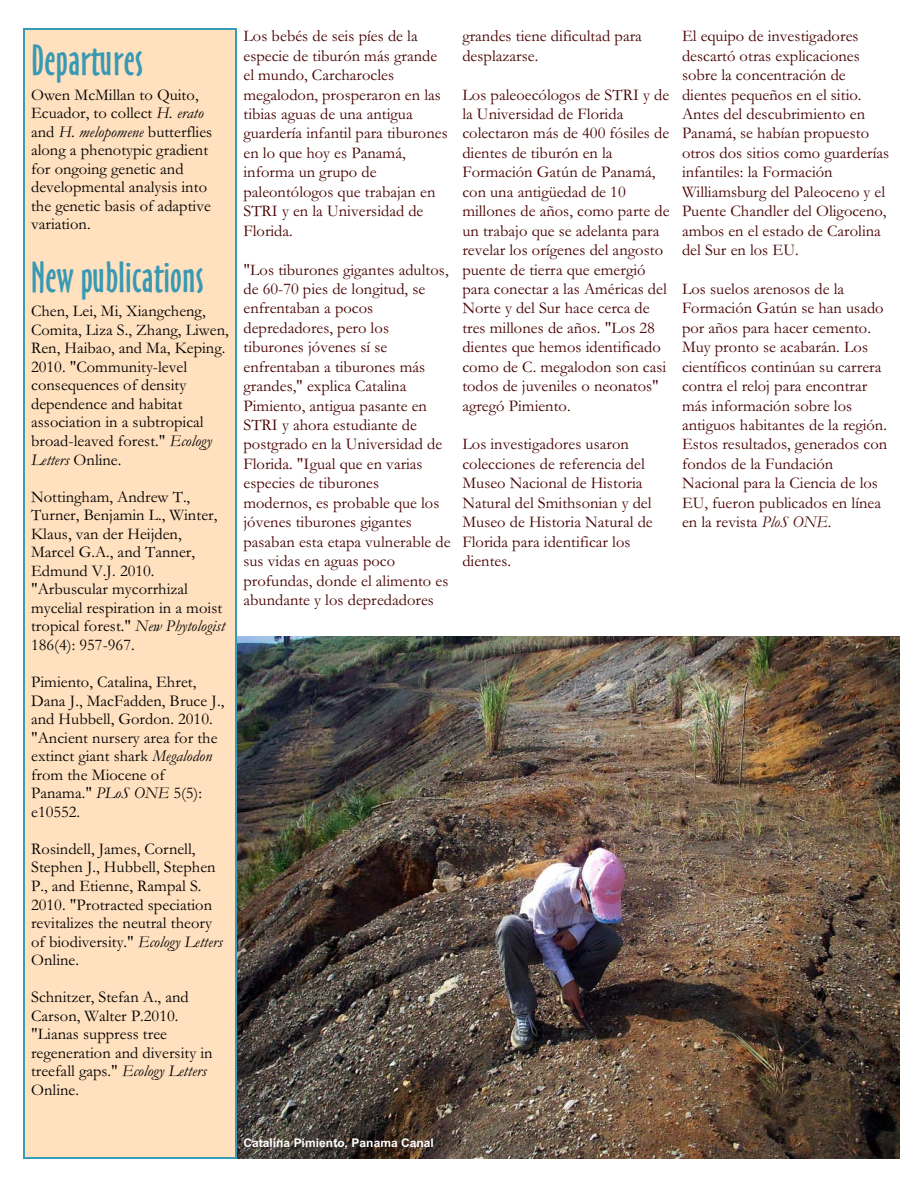
<style>
.page{position:relative;width:918px;height:1188px;background:#fff}
.page>*{position:absolute;margin:0;border:0;box-sizing:border-box;transform-origin:0 0}
.t1{font:40.5px "Oz Handicraft BT";letter-spacing:.01em;color:#3899b3}
.t2{font:16.5px/19.5px "Garamond";color:#470000}
.t3{font:16.5px/18.6px "Garamond";color:#000}
.t4{font:700 12px "Arial";color:#fff}
.s1{font-style:italic}
</style>
<div class="page">
<img style="left:237px;top:636px;width:663px;height:522px">
<div style="left:23px;top:28px;width:214px;height:1130px;background:#ffe0bf"></div>
<hr style="left:23px;top:28px;width:1px;height:1130px;background:#389cb8">
<hr style="left:236px;top:28px;width:1px;height:1130px;background:#389cb8">
<hr style="left:23px;top:28px;width:214px;height:1px;background:#389cb8">
<hr style="left:23px;top:1157px;width:214px;height:1px;background:#389cb8">
<h1 class="t1" style="left:31px;top:45px;width:114px">Departures</h1>
<p class="t3" style="left:31px;top:87px;width:183px">Owen McMillan to Quito,<br>Ecuador, to collect <span class="s1">H. erato </span>and <span class="s1">H. melopomene</span> butterflies along a phenotypic gradient for ongoing genetic and developmental analysis into the genetic basis of adaptive variation.</p>
<h1 class="t1" style="left:31px;top:261px;width:174px">New publications</h1>
<p class="t3" style="left:31px;top:304px;width:199px">Chen, Lei, Mi, Xiangcheng,<br>Comita, Liza S., Zhang, Liwen,<br>Ren, Haibao, and Ma, Keping.<br>2010. "Community-level consequences of density dependence and habitat association in a subtropical broad-leaved forest." <span class="s1">Ecology<br>Letters</span> Online.</p>
<p class="t3" style="left:31px;top:489px;width:195px">Nottingham, Andrew T.,<br>Turner, Benjamin L., Winter,<br>Klaus, van der Heijden,<br>Marcel G.A., and Tanner,<br>Edmund V.J. 2010. "Arbuscular mycorrhizal mycelial respiration in a moist tropical forest." <span class="s1">New Phytologist<br></span>186(4): 957-967.</p>
<p class="t3" style="left:31px;top:675px;width:195px">Pimiento, Catalina, Ehret,<br>Dana J., MacFadden, Bruce J., and Hubbell, Gordon. 2010. "Ancient nursery area for the extinct giant shark <span class="s1">Megalodon </span>from the Miocene of<br>Panama." <span class="s1">PLoS ONE</span> 5(5): e10552.</p>
<p class="t3" style="left:31px;top:841px;width:193px">Rosindell, James, Cornell,<br>Stephen J., Hubbell, Stephen<br>P., and Etienne, Rampal S.<br>2010. "Protracted speciation revitalizes the neutral theory of biodiversity." <span class="s1">Ecology Letters<br></span>Online.</p>
<p class="t3" style="left:31px;top:990px;width:183px">Schnitzer, Stefan A., and<br>Carson, Walter P.2010. "Lianas suppress tree regeneration and diversity in treefall gaps." <span class="s1">Ecology Letters<br></span>Online.</p>
<p class="t2" style="left:244px;top:28px;width:206px">Los bebés de seis píes de la especie de tiburón más grande el mundo, Carcharocles megalodon, prosperaron en las tibias aguas de una antigua guardería infantil para tiburones en lo que hoy es Panamá, informa un grupo de paleontólogos que trabajan en<br>STRI y en la Universidad de<br>Florida.</p>
<p class="t2" style="left:244px;top:262px;width:209px">"Los tiburones gigantes adultos, de 60-70 pies de longitud, se enfrentaban a pocos depredadores, pero los tiburones jóvenes sí se enfrentaban a tiburones más grandes," explica Catalina<br>Pimiento, antigua pasante en<br>STRI y ahora estudiante de postgrado en la Universidad de<br>Florida. "Igual que en varias especies de tiburones modernos, es probable que los jóvenes tiburones gigantes pasaban esta etapa vulnerable de sus vidas en aguas poco profundas, donde el alimento es abundante y los depredadores</p>
<p class="t2" style="left:462px;top:28px;width:181px">grandes tiene dificultad para desplazarse.</p>
<p class="t2" style="left:462px;top:87px;width:209px">Los paleoecólogos de STRI y de la Universidad de Florida colectaron más de 400 fósiles de dientes de tiburón en la<br>Formación Gatún de Panamá, con una antigüedad de 10 millones de años, como parte de un trabajo que se adelanta para revelar los orígenes del angosto puente de tierra que emergió para conectar a las Américas del<br>Norte y del Sur hace cerca de tres millones de años. "Los 28 dientes que hemos identificado como de C. megalodon son casi todos de juveniles o neonatos" agregó Pimiento.</p>
<p class="t2" style="left:462px;top:436px;width:192px">Los investigadores usaron colecciones de referencia del<br>Museo Nacional de Historia<br>Natural del Smithsonian y del<br>Museo de Historia Natural de<br>Florida para identificar los dientes.</p>
<p class="t2" style="left:682px;top:28px;width:209px">El equipo de investigadores descartó otras explicaciones sobre la concentración de dientes pequeños en el sitio.<br>Antes del descubrimiento en<br>Panamá, se habían propuesto otros dos sitios como guarderías infantiles: la Formación<br>Williamsburg del Paleoceno y el<br>Puente Chandler del Oligoceno, ambos en el estado de Carolina del Sur en los EU.</p>
<p class="t2" style="left:682px;top:281px;width:207px">Los suelos arenosos de la<br>Formación Gatún se han usado por años para hacer cemento.<br>Muy pronto se acabarán. Los científicos continúan su carrera contra el reloj para encontrar más información sobre los antiguos habitantes de la región.<br>Estos resultados, generados con fondos de la Fundación<br>Nacional para la Ciencia de los<br>EU, fueron publicados en línea en la revista <span class="s1">PloS ONE</span>.</p>
<p class="t4" style="left:244px;top:1138px;width:192px">Catalina Pimiento, Panama Canal</p>
</div>
